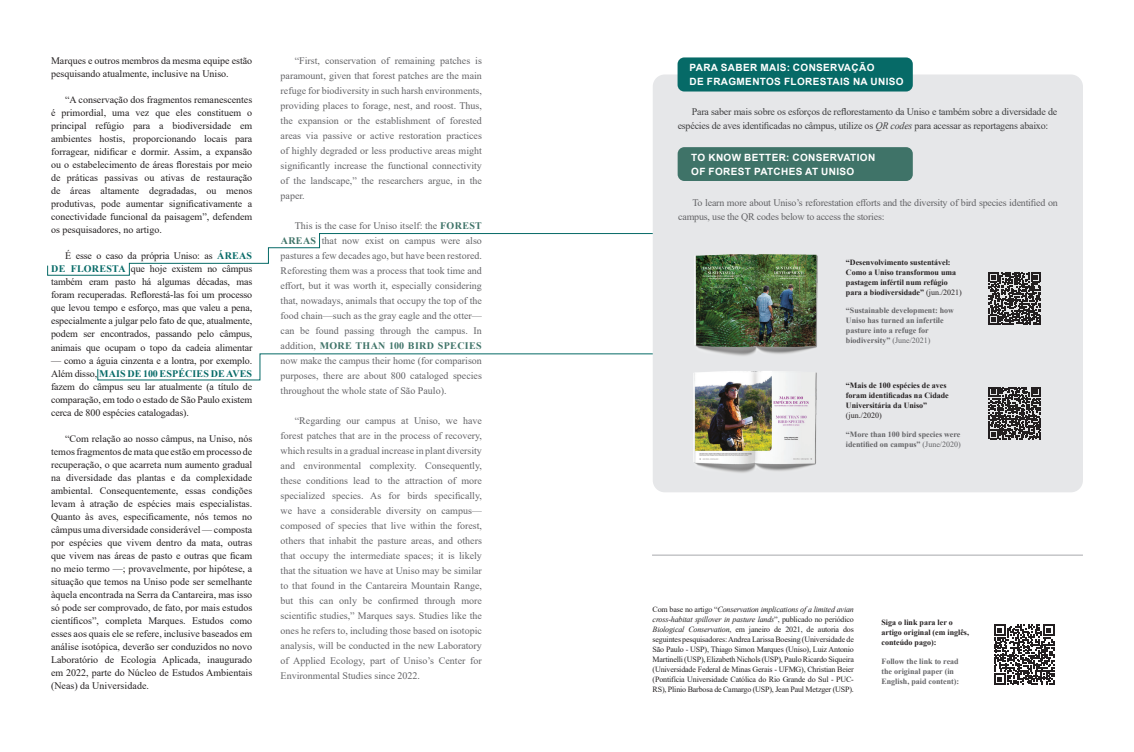
<style>
.page{position:relative;width:1134px;height:752px;background:#fff}
.page>*{position:absolute;margin:0;border:0;box-sizing:border-box;transform-origin:0 0}
.CORPO_PT{font:10px/13px "Times New Roman";color:#231f20;text-align:justify}
.CORPO_PT-2{font:10px/15px "Times New Roman";color:#636366;text-align:justify}
.t1{font:10px/14px "Times New Roman";letter-spacing:-.02em;color:#3e3e3f}
.CORPO_PT-3{font:10px/14px "Times New Roman";letter-spacing:-.02em;color:#636366}
.t2{font:700 10px "Arial";letter-spacing:.035em;color:#fff}
.t3{font:8px/10px "Times New Roman";letter-spacing:-.02em;color:#231f20;text-align:justify}
.t4{font:700 8px/10px "Times New Roman";color:#231f20}
.t5{font:700 8px/10px "Times New Roman";color:#636366}
.s1{font-weight:700;color:#066a67}
.s2{font-weight:700;color:#3f7368}
.s3{font-style:italic}
.s4{font-weight:400}
</style>
<div class="page">
<hr style="left:652px;top:554px;width:431px;height:1px;background:#a8a9ad">
<div style="left:653px;top:74px;width:430px;height:418px;background:#e6e7e9;border-radius:12px"></div>
<div style="left:677px;top:57px;width:236px;height:34px;background:#066a67;border-radius:7px"></div>
<svg style="left:988px;top:272px;width:53px;height:52px"></svg>
<svg style="left:988px;top:387px;width:53px;height:52px"></svg>
<img style="left:694px;top:254px;width:124px;height:102px">
<img style="left:693px;top:371px;width:124px;height:102px">
<svg style="left:994px;top:624px;width:60px;height:60px"></svg>
<div style="left:678px;top:147px;width:235px;height:34px;background:#3f7368;border-radius:7px"></div>
<svg style="left:97px;top:353px;width:556px;height:28px"></svg>
<svg style="left:47px;top:233px;width:606px;height:43px"></svg>
<p class="CORPO_PT" style="left:51px;top:53px;width:203px;line-height:13.5px">Marques e outros membros da mesma equipe estão pesquisando atualmente, inclusive na Uniso.</p>
<p class="CORPO_PT" style="left:51px;top:93px;width:203px;text-indent:14px">“A conservação dos fragmentos remanescentes é primordial, uma vez que eles constituem o principal refúgio para a biodiversidade em ambientes hostis, proporcionando locais para forragear, nidificar e dormir. Assim, a expansão ou o estabelecimento de áreas florestais por meio de práticas passivas ou ativas de restauração de áreas altamente degradadas, ou menos produtivas, pode aumentar significativamente a conectividade funcional da paisagem”, defendem os pesquisadores, no artigo.</p>
<p class="CORPO_PT" style="left:51px;top:249px;width:203px;text-indent:14px">É esse o caso da própria Uniso: as <span class="s1">ÁREAS DE FLORESTA</span> que hoje existem no câmpus também eram pasto há algumas décadas, mas foram recuperadas. Reflorestá-las foi um processo que levou tempo e esforço, mas que valeu a pena, especialmente a julgar pelo fato de que, atualmente, podem ser encontrados, passando pelo câmpus, animais que ocupam o topo da cadeia alimentar</p>
<p class="CORPO_PT" style="left:51px;top:353px;width:203px">— como a águia cinzenta e a lontra, por exemplo.<br>Além disso, <span class="s1">MAIS DE 100 ESPÉCIES DE AVES </span>fazem do câmpus seu lar atualmente (a título de comparação, em todo o estado de São Paulo existem cerca de 800 espécies catalogadas).</p>
<p class="CORPO_PT" style="left:51px;top:431px;width:203px;text-indent:14px">“Com relação ao nosso câmpus, na Uniso, nós temos fragmentos de mata que estão em processo de recuperação, o que acarreta num aumento gradual na diversidade das plantas e da complexidade ambiental. Consequentemente, essas condições levam à atração de espécies mais especialistas.<br>Quanto às aves, especificamente, nós temos no câmpus uma diversidade considerável — composta por espécies que vivem dentro da mata, outras que vivem nas áreas de pasto e outras que ficam no meio termo —; provavelmente, por hipótese, a situação que temos na Uniso pode ser semelhante àquela encontrada na Serra da Cantareira, mas isso só pode ser comprovado, de fato, por mais estudos científicos”, completa Marques. Estudos como esses aos quais ele se refere, inclusive baseados em análise isotópica, deverão ser conduzidos no novo Laboratório de Ecologia Aplicada, inaugurado em 2022, parte do Núcleo de Estudos Ambientais (Neas) da Universidade.</p>
<p class="CORPO_PT-2" style="left:281px;top:52px;width:203px;text-indent:14px">“First, conservation of remaining patches is paramount, given that forest patches are the main refuge for biodiversity in such harsh environments, providing places to forage, nest, and roost. Thus, the expansion or the establishment of forested areas via passive or active restoration practices of highly degraded or less productive areas might significantly increase the functional connectivity of the landscape,” the researchers argue, in the paper.</p>
<p class="CORPO_PT-2" style="left:281px;top:217px;width:203px;text-indent:14px">This is the case for Uniso itself: the <span class="s2">FOREST AREAS</span> that now exist on campus were also pastures a few decades ago, but have been restored.<br>Reforesting them was a process that took time and effort, but it was worth it, especially considering that, nowadays, animals that occupy the top of the food chain—such as the gray eagle and the otter— can be found passing through the campus. In addition, <span class="s2">MORE THAN 100 BIRD SPECIES </span>now make the campus their home (for comparison purposes, there are about 800 cataloged species throughout the whole state of São Paulo).</p>
<p class="CORPO_PT-2" style="left:281px;top:412px;width:203px;text-indent:14px">“Regarding our campus at Uniso, we have forest patches that are in the process of recovery, which results in a gradual increase in plant diversity and environmental complexity. Consequently, these conditions lead to the attraction of more specialized species. As for birds specifically, we have a considerable diversity on campus— composed of species that live within the forest, others that inhabit the pasture areas, and others that occupy the intermediate spaces; it is likely that the situation we have at Uniso may be similar to that found in the Cantareira Mountain Range, but this can only be confirmed through more scientific studies,” Marques says. Studies like the ones he refers to, including those based on isotopic analysis, will be conducted in the new Laboratory of Applied Ecology, part of Uniso’s Center for Environmental Studies since 2022.</p>
<p class="t2" style="left:689px;top:60px;width:186px">PARA SABER MAIS: CONSERVAÇÃO</p>
<p class="t2" style="left:689px;top:74px;width:216px">DE FRAGMENTOS FLORESTAIS NA UNISO</p>
<p class="t1" style="left:678px;top:104px;width:381px;text-indent:14px">Para saber mais sobre os esforços de reflorestamento da Uniso e também sobre a diversidade de espécies de aves identificadas no câmpus, utilize os <span class="s3">QR codes</span> para acessar as reportagens abaixo:</p>
<p class="t2" style="left:691px;top:150px;width:185px">TO KNOW BETTER: CONSERVATION</p>
<p class="t2" style="left:691px;top:164px;width:165px">OF FOREST PATCHES AT UNISO</p>
<p class="CORPO_PT-3" style="left:678px;top:195px;width:381px;text-indent:14px">To learn more about Uniso’s reforestation efforts and the diversity of bird species identified on campus, use the QR codes below to access the stories:</p>
<p class="t4" style="left:846px;top:257px;width:118px">“Desenvolvimento sustentável:<br>Como a Uniso transformou uma pastagem infértil num refúgio para a biodiversidade” <span class="s4">(jun./2021)</span></p>
<p class="t5" style="left:846px;top:305px;width:110px">“Sustainable development: how<br>Uniso has turned an infertile pasture into a refuge for biodiversity” <span class="s4">(June/2021)</span></p>
<p class="t4" style="left:846px;top:380px;width:104px">“Mais de 100 espécies de aves foram identificadas na Cidade<br>Universitária da Uniso” <span class="s4">(jun./2020)</span></p>
<p class="t5" style="left:846px;top:429px;width:116px">“More than 100 bird species were identified on campus” <span class="s4">(June/2020)</span></p>
<p class="t3" style="left:653px;top:603px;width:203px">Com base no artigo “<span class="s3">Conservation implications of a limited avian cross-habitat spillover in pasture lands</span>”, publicado no periódico <span class="s3">Biological Conservation</span>, em janeiro de 2021, de autoria dos seguintes pesquisadores: Andrea Larissa Boesing (Universidade de São Paulo - USP), Thiago Simon Marques (Uniso), Luiz Antonio Martinelli (USP), Elizabeth Nichols (USP), Paulo Ricardo Siqueira (Universidade Federal de Minas Gerais - UFMG), Christian Beier (Pontifícia Universidade Católica do Rio Grande do Sul - PUC-RS), Plinio Barbosa de Camargo (USP), Jean Paul Metzger (USP).</p>
<p class="t4" style="left:881px;top:617px;width:89px">Siga o link para ler o artigo original (em inglês, conteúdo pago):</p>
<p class="t5" style="left:881px;top:655px;width:79px">Follow the link to read the original paper (in<br>English, paid content):</p>
</div>
